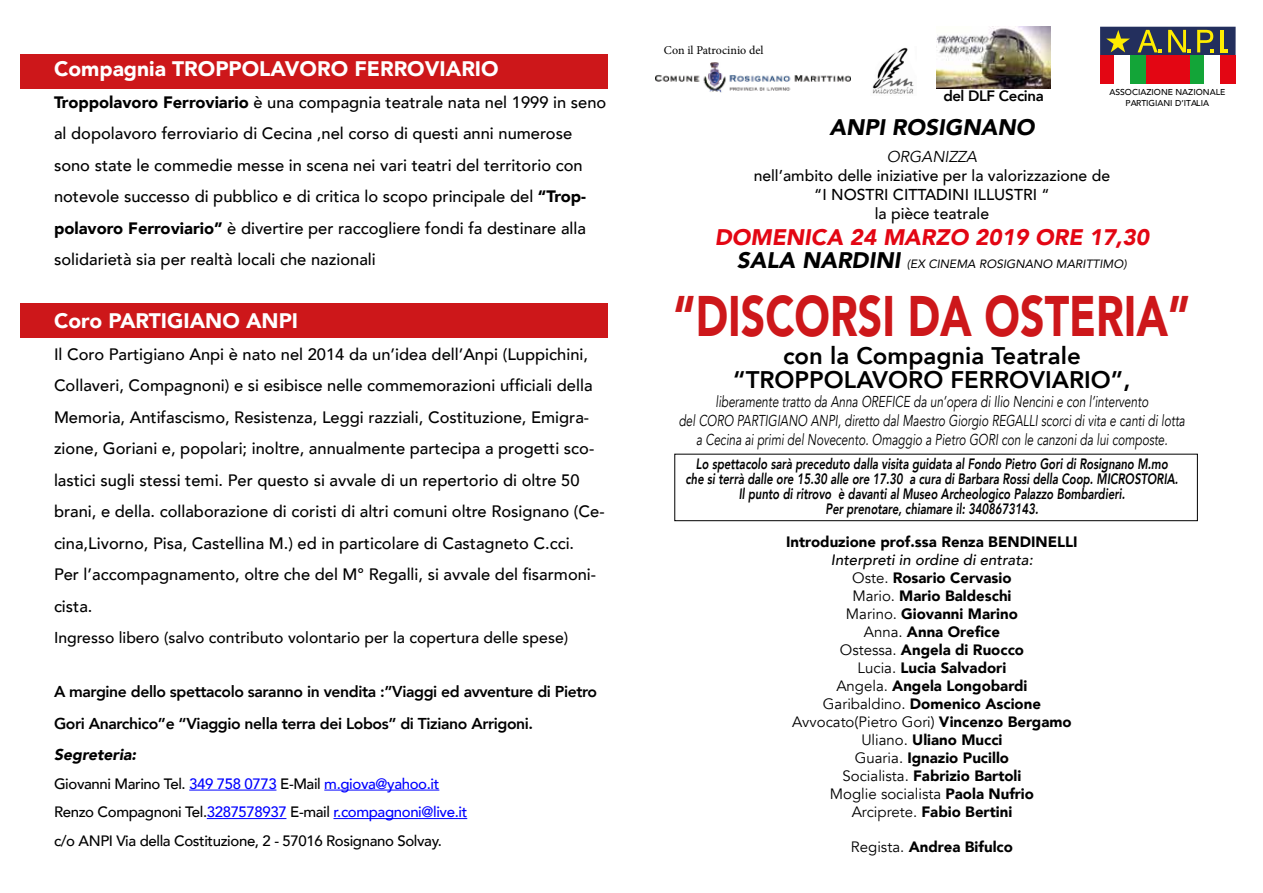
<style>
.page{position:relative;width:1263px;height:893px;background:#fff}
.page>*{position:absolute;margin:0;border:0;box-sizing:border-box;transform-origin:0 0}
.t1{font:900 57px "Avenir";color:#cd171a;scale:.75 1}
.t2{font:800 24px/24px "Avenir";color:#000;text-align:center}
.t3{font:italic 900 22.5px "Avenir";color:#e30613}
.t4{font:italic 900 22.5px "Avenir";color:#000}
.t5{font:900 21px "Avenir";color:#fff}
.t6{font:500 16.5px/31.5px "Avenir";color:#000}
.t7{font:italic 15.75px/18.9px "Avenir";color:#000;text-align:center;scale:.75 1}
.t8{font:500 15.75px/18.9px "Avenir";color:#000;text-align:center}
.t9{font:800 15.75px/31.5px "Avenir";letter-spacing:-.025em;color:#000}
.t10{font:italic 900 15.75px "Avenir";color:#000}
.t11{font:italic 15.75px "Avenir";color:#000}
.t12{font:900 15px/18px "Avenir";color:#000;text-align:center}
.t13{font:italic 800 15px/15px "Avenir";color:#000;text-align:center;scale:.75 1}
.t14{font:500 15px/28.5px "Avenir";letter-spacing:-.025em;color:#000}
.t15{font:800 15px "Avenir";letter-spacing:-.025em;color:#000}
.t16{font:italic 12px "Avenir";color:#000}
.t17{font:12px "Minion Pro";color:#000}
.t18{font:500 8.55px/10.2px "Avenir";color:#000;text-align:center}
.s1{font-weight:900}
.s2{color:#00f}
.s3{font-weight:900;font-size:22.5px}
.s4{font-weight:500;font-style:italic}
.s5{font-weight:400}
</style>
<div class="page">
<img style="left:937px;top:27px;width:113px;height:61px">
<div style="left:1145px;top:55px;width:46px;height:29px;background:#e30613"></div>
<div style="left:1190px;top:55px;width:15px;height:29px;background:#13a538"></div>
<div style="left:1100px;top:55px;width:15px;height:29px;background:#e30613"></div>
<svg style="left:1100px;top:27px;width:135px;height:28px;background:#535948"></svg>
<div style="left:1220px;top:55px;width:15px;height:29px;background:#e30613"></div>
<div style="left:1130px;top:55px;width:15px;height:29px;background:#13a538"></div>
<div style="left:21px;top:54px;width:587px;height:34px;background:#cd171a"></div>
<div style="left:21px;top:304px;width:587px;height:34px;background:#cd171a"></div>
<hr style="left:189px;top:790px;width:87px;height:1px;background:#00f">
<hr style="left:324px;top:790px;width:115px;height:1px;background:#00f">
<hr style="left:207px;top:818px;width:79px;height:1px;background:#00f">
<hr style="left:333px;top:818px;width:134px;height:1px;background:#00f">
<img style="left:655px;top:63px;width:195px;height:29px">
<img style="left:872px;top:47px;width:42px;height:47px">
<div style="left:674px;top:454px;width:524px;height:67px;border:1px solid #000"></div>
<p class="t5" style="left:54px;top:51px;width:446px">Compagnia TROPPOLAVORO FERROVIARIO</p>
<p class="t6" style="left:54px;top:85px;width:554px"><span class="s1">Troppolavoro Ferroviario</span> è una compagnia teatrale nata nel 1999 in seno al dopolavoro ferroviario di Cecina ,nel corso di questi anni numerose sono state le commedie messe in scena nei vari teatri del territorio con notevole successo di pubblico e di critica lo scopo principale del <span class="s1">“Trop&shy;polavoro Ferroviario”</span> è divertire per raccogliere fondi fa destinare alla solidarietà sia per realtà locali che nazionali</p>
<p class="t5" style="left:54px;top:303px;width:246px">Coro PARTIGIANO ANPI</p>
<p class="t6" style="left:54px;top:337px;width:552px">Il Coro Partigiano Anpi è nato nel 2014 da un’idea dell’Anpi (Luppichini, Collaveri, Compagnoni) e si esibisce nelle commemorazioni ufficiali della Memoria, Antifascismo, Resistenza, Leggi razziali, Costituzione, Emigra&shy;zione, Goriani e, popolari; inoltre, annualmente partecipa a progetti sco&shy;lastici sugli stessi temi. Per questo si avvale di un repertorio di oltre 50 brani, e della. collaborazione di coristi di altri comuni oltre Rosignano (Ce&shy;cina,Livorno, Pisa, Castellina M.) ed in particolare di Castagneto C.cci.<br>Per l’accompagnamento, oltre che del M° Regalli, si avvale del fisarmoni&shy;cista.</p>
<p class="t8" style="left:54px;top:628px;width:516px">Ingresso libero (salvo contributo volontario per la copertura delle spese)</p>
<p class="t9" style="left:54px;top:676px;width:545px">A margine dello spettacolo saranno in vendita :”Viaggi ed avventure di Pietro<br>Gori Anarchico”e “Viaggio nella terra dei Lobos” di Tiziano Arrigoni.</p>
<p class="t10" style="left:54px;top:742px;width:84px">Segreteria:</p>
<p class="t14" style="left:54px;top:769px;width:415px">Giovanni Marino Tel. <span class="s2">349 758 0773</span> E-Mail <span class="s2">m.giova@yahoo.it<br></span>Renzo Compagnoni Tel.<span class="s2">3287578937</span> E-mail <span class="s2">r.compagnoni@live.it </span>c/o ANPI Via della Costituzione, 2 - 57016 Rosignano Solvay.</p>
<p class="t17" style="left:664px;top:42px;width:101px">Con il Patrocinio del</p>
<p class="t15" style="left:943px;top:84px;width:102px">del DLF Cecina</p>
<p class="t18" style="left:1109px;top:87px;width:117px">ASSOCIAZIONE NAZIONALE<br>PARTIGIANI D’ITALIA</p>
<h3 class="t4" style="left:829px;top:108px;width:206px">ANPI ROSIGNANO</h3>
<p class="t11" style="left:887px;top:147px;width:92px">ORGANIZZA</p>
<p class="t8" style="left:754px;top:165px;width:358px">nell’ambito delle iniziative per la valorizzazione de “I NOSTRI CITTADINI ILLUSTRI “<br>la pièce teatrale</p>
<h3 class="t3" style="left:715px;top:219px;width:436px">DOMENICA 24 MARZO 2019 ORE 17,30</h3>
<p class="t16" style="left:737px;top:256px;width:391px"><span class="s3">SALA NARDINI</span> (EX CINEMA ROSIGNANO MARITTIMO)</p>
<h1 class="t1" style="left:673px;top:267px;width:691px">“DISCORSI DA OSTERIA”</h1>
<h2 class="t2" style="left:733px;top:344px;width:399px">con la Compagnia Teatrale “TROPPOLAVORO FERROVIARIO”,</h2>
<p class="t7" style="left:679px;top:393px;width:677px">liberamente tratto da Anna OREFICE da un’opera di Ilio Nencini e con l’intervento<br>del CORO PARTIGIANO ANPI, diretto dal Maestro Giorgio REGALLI scorci di vita e canti di lotta a Cecina ai primi del Novecento. Omaggio a Pietro GORI con le canzoni da lui composte.</p>
<p class="t13" style="left:685px;top:456px;width:658px">Lo spettacolo sarà preceduto dalla visita guidata al Fondo Pietro Gori di Rosignano M.mo che si terrà dalle ore 15.30 alle ore 17.30 a cura di Barbara Rossi della Coop. MICROSTORIA.<br>Il punto di ritrovo è davanti al Museo Archeologico Palazzo Bombardieri.<br>Per prenotare, chiamare il: 3408673143.</p>
<p class="t12" style="left:786px;top:532px;width:293px">Introduzione prof.ssa Renza BENDINELLI</p>
<p class="t12" style="left:792px;top:550px;width:281px"><span class="s4">Interpreti in ordine di entrata:<br></span><span class="s5">Oste.</span> Rosario Cervasio<br><span class="s5">Mario.</span> Mario Baldeschi<br><span class="s5">Marino.</span> Giovanni Marino<br><span class="s5">Anna.</span> Anna Orefice<br><span class="s5">Ostessa.</span> Angela di Ruocco<br><span class="s5">Lucia.</span> Lucia Salvadori<br><span class="s5">Angela.</span> Angela Longobardi<br><span class="s5">Garibaldino.</span> Domenico Ascione<br><span class="s5">Avvocato(Pietro Gori)</span> Vincenzo Bergamo<br><span class="s5">Uliano.</span> Uliano Mucci<br><span class="s5">Guaria.</span> Ignazio Pucillo<br><span class="s5">Socialista.</span> Fabrizio Bartoli<br><span class="s5">Moglie socialista</span> Paola Nufrio<br><span class="s5">Arciprete.</span> Fabio Bertini</p>
<p class="t12" style="left:851px;top:837px;width:163px"><span class="s5">Regista.</span> Andrea Bifulco</p>
</div>
